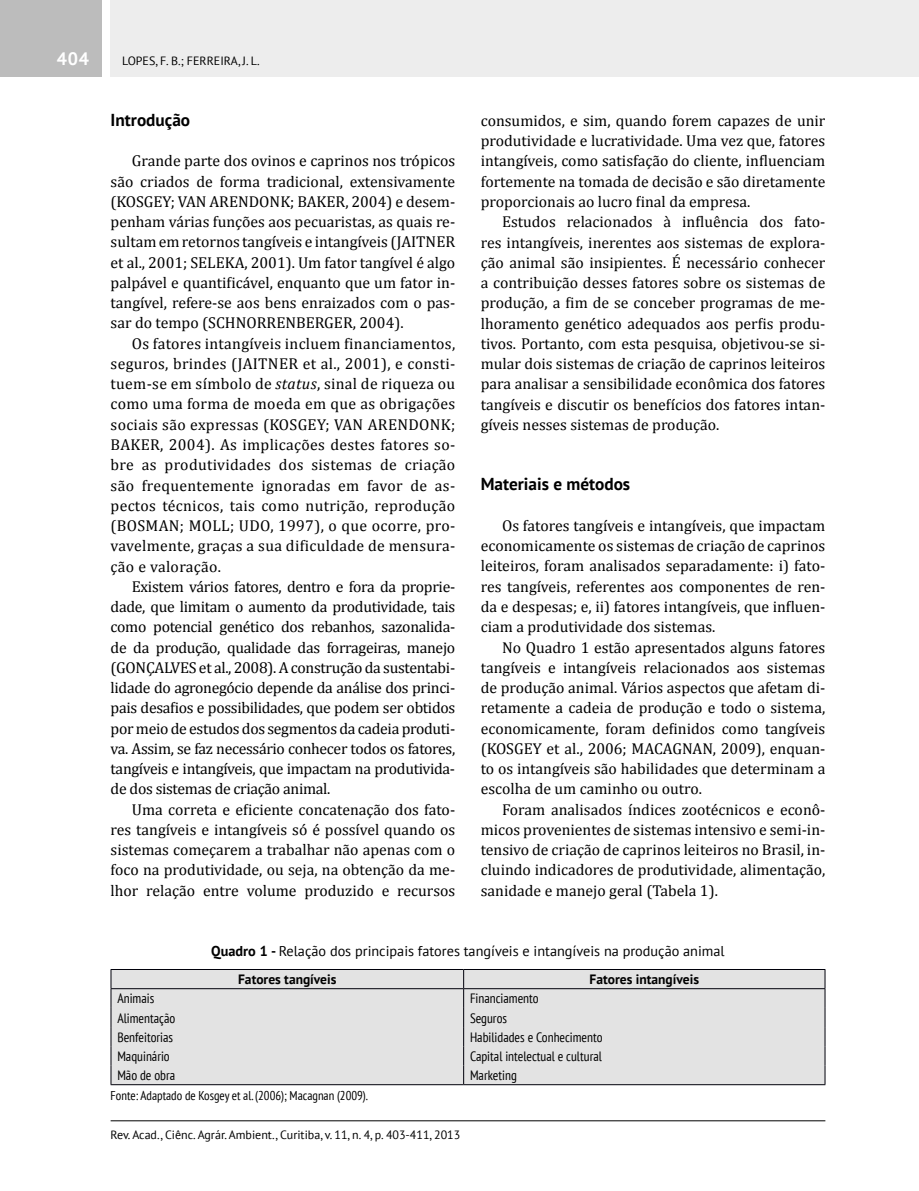
<style>
.page{position:relative;width:919px;height:1191px;background:#fff}
.page>*{position:absolute;margin:0;border:0;box-sizing:border-box;transform-origin:0 0}
.t1{font:700 18px "PT Sans";color:#fff}
.t2{font:700 17.25px "PT Sans";color:#000}
.t3{font:15.75px/20.2px "Cambria";color:#000;text-align:justify}
.t4{font:14.25px "PT Sans";color:#000}
.t5{font:condensed 13.5px "PT Sans";color:#000}
.t6{font:700 13.5px "PT Sans";color:#000}
.t7{font:condensed 12.75px "PT Sans";color:#000}
.t8{font:12px "PT Sans";color:#000}
.s1{font-style:italic}
.s2{font-weight:700}
</style>
<div class="page">
<div style="left:111px;top:0;width:807px;height:77px;background:#ededed"></div>
<div style="left:0;top:0;width:102px;height:77px;background:#bcbcbc"></div>
<hr style="left:111px;top:1120px;width:714px;height:1px;background:#000">
<div style="left:112px;top:970px;width:712px;height:114px;background:#e3e3e3"></div>
<hr style="left:111px;top:969px;width:352px;height:1px;background:#00000a">
<hr style="left:463px;top:969px;width:362px;height:1px;background:#00000a">
<hr style="left:111px;top:988px;width:352px;height:1px;background:#00000a">
<hr style="left:463px;top:988px;width:362px;height:1px;background:#00000a">
<hr style="left:111px;top:1084px;width:352px;height:1px;background:#00000a">
<hr style="left:463px;top:1084px;width:362px;height:1px;background:#00000a">
<svg style="left:111px;top:970px;width:1px;height:114px"></svg>
<svg style="left:463px;top:970px;width:1px;height:114px"></svg>
<svg style="left:824px;top:970px;width:1px;height:114px"></svg>
<p class="t1" style="left:57px;top:47px;width:34px">404</p>
<p class="t8" style="left:122px;top:53px;width:139px">LOPES, F. B.; FERREIRA, J. L.</p>
<p class="t2" style="left:111px;top:108px;width:81px">Introdução</p>
<p class="t3" style="left:111px;top:151px;width:346px;text-indent:21px">Grande parte dos ovinos e caprinos nos trópicos são criados de forma tradicional, extensivamente (KOSGEY; VAN ARENDONK; BAKER, 2004) e desem&shy;penham várias funções aos pecuaristas, as quais re&shy;sultam em retornos tangíveis e intangíveis (JAITNER et al., 2001; SELEKA, 2001). Um fator tangível é algo palpável e quantificável, enquanto que um fator in&shy;tangível, refere-se aos bens enraizados com o pas&shy;sar do tempo (SCHNORRENBERGER, 2004).</p>
<p class="t3" style="left:111px;top:333px;width:346px;text-indent:21px">Os fatores intangíveis incluem financiamentos, seguros, brindes (JAITNER et al., 2001), e consti&shy;tuem-se em símbolo de <span class="s1">status</span>, sinal de riqueza ou como uma forma de moeda em que as obrigações sociais são expressas (KOSGEY; VAN ARENDONK; BAKER, 2004). As implicações destes fatores so&shy;bre as produtividades dos sistemas de criação são frequentemente ignoradas em favor de as&shy;pectos técnicos, tais como nutrição, reprodução (BOSMAN; MOLL; UDO, 1997), o que ocorre, pro&shy;vavelmente, graças a sua dificuldade de mensura&shy;ção e valoração.</p>
<p class="t3" style="left:111px;top:576px;width:346px;text-indent:21px">Existem vários fatores, dentro e fora da proprie&shy;dade, que limitam o aumento da produtividade, tais como potencial genético dos rebanhos, sazonalida&shy;de da produção, qualidade das forrageiras, manejo (GONÇALVES et al., 2008). A construção da sustentabi&shy;lidade do agronegócio depende da análise dos princi&shy;pais desafios e possibilidades, que podem ser obtidos por meio de estudos dos segmentos da cadeia produti&shy;va. Assim, se faz necessário conhecer todos os fatores, tangíveis e intangíveis, que impactam na produtivida&shy;de dos sistemas de criação animal.</p>
<p class="t3" style="left:111px;top:799px;width:346px;text-indent:21px">Uma correta e eficiente concatenação dos fato&shy;res tangíveis e intangíveis só é possível quando os sistemas começarem a trabalhar não apenas com o foco na produtividade, ou seja, na obtenção da me&shy;lhor relação entre volume produzido e recursos</p>
<p class="t3" style="left:480px;top:110px;width:346px">consumidos, e sim, quando forem capazes de unir produtividade e lucratividade. Uma vez que, fatores intangíveis, como satisfação do cliente, influenciam fortemente na tomada de decisão e são diretamente proporcionais ao lucro final da empresa.</p>
<p class="t3" style="left:480px;top:212px;width:346px;text-indent:21px">Estudos relacionados à influência dos fato&shy;res intangíveis, inerentes aos sistemas de explora&shy;ção animal são insipientes. É necessário conhecer a contribuição desses fatores sobre os sistemas de produção, a fim de se conceber programas de me&shy;lhoramento genético adequados aos perfis produ&shy;tivos. Portanto, com esta pesquisa, objetivou-se si&shy;mular dois sistemas de criação de caprinos leiteiros para analisar a sensibilidade econômica dos fatores tangíveis e discutir os benefícios dos fatores intan&shy;gíveis nesses sistemas de produção.</p>
<p class="t2" style="left:480px;top:473px;width:151px">Materiais e métodos</p>
<p class="t3" style="left:480px;top:515px;width:346px;text-indent:21px">Os fatores tangíveis e intangíveis, que impactam economicamente os sistemas de criação de caprinos leiteiros, foram analisados separadamente: i) fato&shy;res tangíveis, referentes aos componentes de ren&shy;da e despesas; e, ii) fatores intangíveis, que influen&shy;ciam a produtividade dos sistemas.</p>
<p class="t3" style="left:480px;top:637px;width:346px;text-indent:21px">No Quadro 1 estão apresentados alguns fatores tangíveis e intangíveis relacionados aos sistemas de produção animal. Vários aspectos que afetam di&shy;retamente a cadeia de produção e todo o sistema, economicamente, foram definidos como tangíveis (KOSGEY et al., 2006; MACAGNAN, 2009), enquan&shy;to os intangíveis são habilidades que determinam a escolha de um caminho ou outro.</p>
<p class="t3" style="left:480px;top:799px;width:346px;text-indent:21px">Foram analisados índices zootécnicos e econô&shy;micos provenientes de sistemas intensivo e semi-in&shy;tensivo de criação de caprinos leiteiros no Brasil, in&shy;cluindo indicadores de produtividade, alimentação, sanidade e manejo geral (Tabela 1).</p>
<p class="t4" style="left:211px;top:942px;width:515px"><span class="s2">Quadro 1 -</span> Relação dos principais fatores tangíveis e intangíveis na produção animal</p>
<p class="t6" style="left:238px;top:970px;width:100px">Fatores tangíveis</p>
<p class="t6" style="left:589px;top:970px;width:111px">Fatores intangíveis</p>
<p class="t5" style="left:117px;top:990px;width:38px">Animais</p>
<p class="t5" style="left:470px;top:990px;width:70px">Financiamento</p>
<p class="t5" style="left:117px;top:1009px;width:59px">Alimentação</p>
<p class="t5" style="left:470px;top:1009px;width:39px">Seguros</p>
<p class="t5" style="left:117px;top:1028px;width:57px">Benfeitorias</p>
<p class="t5" style="left:470px;top:1028px;width:134px">Habilidades e Conhecimento</p>
<p class="t5" style="left:117px;top:1047px;width:54px">Maquinário</p>
<p class="t5" style="left:470px;top:1047px;width:133px">Capital intelectual e cultural</p>
<p class="t5" style="left:117px;top:1066px;width:59px">Mão de obra</p>
<p class="t5" style="left:470px;top:1066px;width:48px">Marketing</p>
<p class="t7" style="left:111px;top:1087px;width:259px">Fonte: Adaptado de Kosgey et al. (2006); Macagnan (2009).</p>
<p class="t8" style="left:111px;top:1126px;width:351px">Rev. Acad., Ciênc. Agrár. Ambient., Curitiba, v. 11, n. 4, p. 403-411, 2013</p>
</div>
